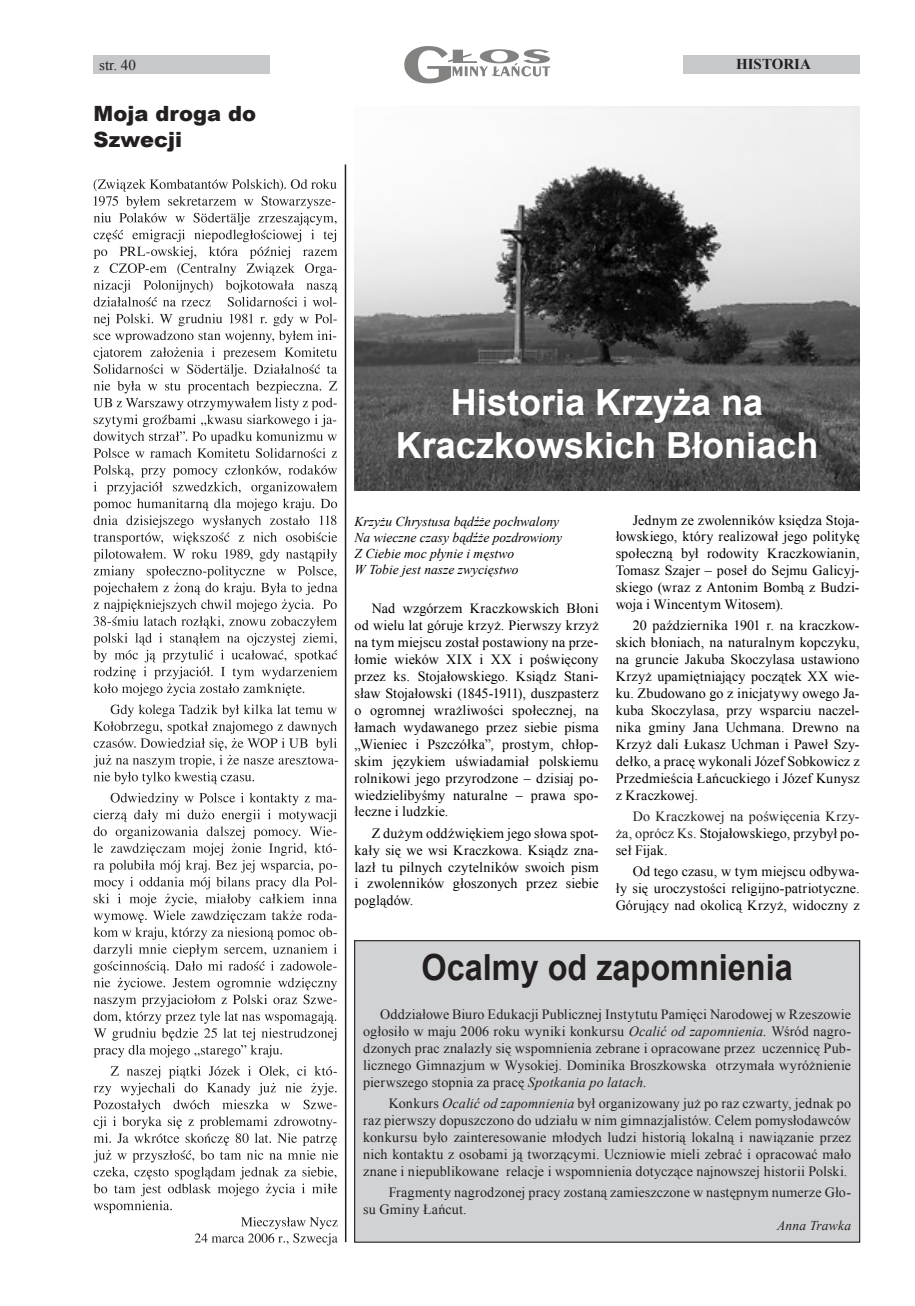
<style>
.page{position:relative;width:915px;height:1306px;background:#fff}
.page>*{position:absolute;margin:0;border:0;box-sizing:border-box;transform-origin:0 0}
.t1{font:700 36px/43.2px "Arial";color:#fff;text-align:center}
.t2{font:700 36px "Arial";color:#231f20;scale:.9 1}
.t3{font:900 21px/25.2px "Arial";color:#231f20}
.t4{font:700 15px "Times New Roman";color:#231f20}
.t5{font:15px "Times New Roman";color:#231f20}
.t6{font:14.1px/17px "Times New Roman";letter-spacing:.005em;color:#000;text-align:justify}
.t7{font:14.1px/17px "Times New Roman";letter-spacing:.01em;color:#231f20;text-align:justify}
.t8{font:italic 13.5px/16.2px "Times New Roman";color:#000}
.t9{font:italic 13.5px "Times New Roman";letter-spacing:.01em;color:#231f20}
.s1{color:#000}
.s2{font-style:italic}
</style>
<div class="page">
<div style="left:94px;top:55px;width:176px;height:19px;background:#c7c8ca"></div>
<div style="left:683px;top:55px;width:176px;height:19px;background:#c7c8ca"></div>
<svg style="left:404px;top:46px;width:146px;height:37px"></svg>
<img style="left:354px;top:106px;width:505px;height:384px">
<svg style="left:94px;top:179px;width:243px;height:127px"></svg>
<svg style="left:94px;top:313px;width:243px;height:145px"></svg>
<svg style="left:94px;top:465px;width:243px;height:231px"></svg>
<svg style="left:94px;top:704px;width:244px;height:80px"></svg>
<svg style="left:94px;top:792px;width:243px;height:265px"></svg>
<svg style="left:94px;top:1066px;width:244px;height:179px"></svg>
<div style="left:354px;top:940px;width:505px;height:302px;background:#d1d2d4"></div>
<div style="left:354px;top:940px;width:505px;height:302px;border:1px solid #231f20"></div>
<hr style="left:344px;top:164px;width:2px;height:1078px;background:#231f20">
<p class="t5" style="left:99px;top:55px;width:38px">str. 40</p>
<p class="t4" style="left:735px;top:54px;width:76px">HISTORIA</p>
<h2 class="t3" style="left:94px;top:101px;width:164px">Moja droga do<br>Szwecji</h2>
<h1 class="t1" style="left:396px;top:382px;width:424px">Historia Krzyża na<br>Kraczkowskich Błoniach</h1>
<p class="t8" style="left:354px;top:512px;width:209px">Krzyżu Chrystusa bądźże pochwalony<br>Na wieczne czasy bądźże pozdrowiony<br>Z Ciebie moc płynie i męstwo<br>W Tobie jest nasze zwycięstwo</p>
<p class="t6" style="left:354px;top:600px;width:245px;text-indent:17px">Nad wzgórzem Kraczkowskich Błoni od wielu lat góruje krzyż. Pierwszy krzyż na tym miejscu został postawiony na prze&shy;łomie wieków XIX i XX i poświęcony przez ks. Stojałowskiego. Ksiądz Stani&shy;sław Stojałowski (1845-1911), duszpasterz o ogromnej wrażliwości społecznej, na łamach wydawanego przez siebie pisma „Wieniec i Pszczółka”, prostym, chłop&shy;skim językiem uświadamiał polskiemu rolnikowi jego przyrodzone – dzisiaj po&shy;wiedzielibyśmy naturalne – prawa spo&shy;łeczne i ludzkie.</p>
<p class="t6" style="left:354px;top:824px;width:245px;text-indent:17px">Z dużym oddźwiękiem jego słowa spot&shy;kały się we wsi Kraczkowa. Ksiądz zna&shy;lazł tu pilnych czytelników swoich pism i zwolenników głoszonych przez siebie poglądów.</p>
<p class="t6" style="left:615px;top:511px;width:245px;text-indent:17px">Jednym ze zwolenników księdza Stoja&shy;łowskiego, który realizował jego politykę społeczną był rodowity Kraczkowianin, Tomasz Szajer – poseł do Sejmu Galicyj&shy;skiego (wraz z Antonim Bombą z Budzi&shy;woja i Wincentym Witosem).</p>
<p class="t6" style="left:615px;top:617px;width:245px;text-indent:17px">20 października 1901 r. na kraczkow&shy;skich błoniach, na naturalnym kopczyku, na gruncie Jakuba Skoczylasa ustawiono Krzyż upamiętniający początek XX wie&shy;ku. Zbudowano go z inicjatywy owego Ja&shy;kuba Skoczylasa, przy wsparciu naczel&shy;nika gminy Jana Uchmana. Drewno na Krzyż dali Łukasz Uchman i Paweł Szy&shy;dełko, a pracę wykonali Józef Sobkowicz z Przedmieścia Łańcuckiego i Józef Kunysz z Kraczkowej.</p>
<p class="t7" style="left:615px;top:807px;width:245px;text-indent:17px">Do Kraczkowej na poświęcenia Krzy&shy;ża, oprócz Ks. <span class="s1">Stojałowskiego, przybył po&shy;seł Fijak.</span></p>
<p class="t6" style="left:615px;top:862px;width:245px;text-indent:17px">Od tego czasu, w tym miejscu odbywa&shy;ły się uroczystości religijno-patriotyczne.<br>Górujący nad okolicą Krzyż, widoczny z</p>
<h1 class="t2" style="left:421px;top:943px;width:414px">Ocalmy od zapomnienia</h1>
<p class="t7" style="left:363px;top:1006px;width:489px;text-indent:17px">Oddziałowe Biuro Edukacji Publicznej Instytutu Pamięci Narodowej w Rzeszowie ogłosiło w maju 2006 roku wyniki konkursu <span class="s2">Ocalić od zapomnienia.</span> Wśród nagro&shy;dzonych prac znalazły się wspomnienia zebrane i opracowane przez uczennicę Pub&shy;licznego Gimnazjum w Wysokiej. Dominika Broszkowska otrzymała wyróżnienie pierwszego stopnia za pracę <span class="s2">Spotkania po latach.</span></p>
<p class="t7" style="left:363px;top:1094px;width:489px;text-indent:26px">Konkurs <span class="s2">Ocalić od zapomnienia</span> był organizowany już po raz czwarty, jednak po raz pierwszy dopuszczono do udziału w nim gimnazjalistów. Celem pomysłodawców konkursu było zainteresowanie młodych ludzi historią lokalną i nawiązanie przez nich kontaktu z osobami ją tworzącymi. Uczniowie mieli zebrać i opracować mało znane i niepublikowane relacje i wspomnienia dotyczące najnowszej historii Polski.</p>
<p class="t7" style="left:363px;top:1183px;width:489px;text-indent:26px">Fragmenty nagrodzonej pracy zostaną zamieszczone w następnym numerze Gło&shy;su Gminy Łańcut.</p>
<p class="t9" style="left:777px;top:1216px;width:75px">Anna Trawka</p>
</div>
